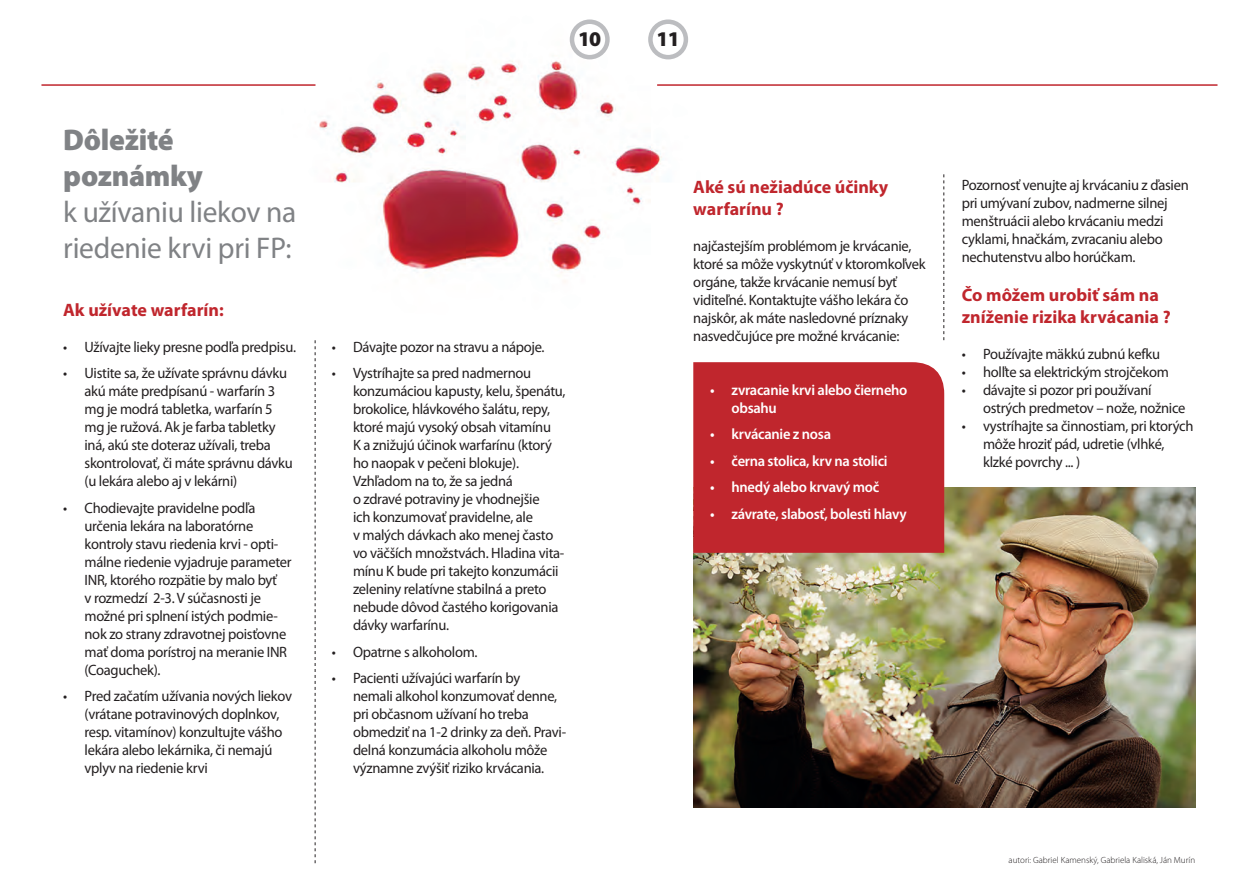
<style>
.page{position:relative;width:1259px;height:893px;background:#fff}
.page>*{position:absolute;margin:0;border:0;box-sizing:border-box;transform-origin:0 0}
.t1{font:30px/36px "Myriad Pro";letter-spacing:-.01em;color:#808285}
.t2{font:900 30px/36px "Myriad Pro";letter-spacing:-.01em;color:#808285}
.t3{font:900 21px "Myriad Pro";color:#231f20}
.t4{font:700 18px/21.6px "Myriad Pro";color:#c0262d}
.t5{font:15px/18px "Myriad Pro";letter-spacing:-.02em;color:#231f20}
.t6{font:600 15px/18px "Myriad Pro";letter-spacing:-.02em;color:#fff}
.t7{font:300 9px "Myriad Pro";color:#231f20}
</style>
<div class="page">
<img style="left:314px;top:24px;width:374px;height:343px">
<img style="left:693px;top:487px;width:502px;height:321px">
<div style="left:693px;top:362px;width:251px;height:191px;background:#c0262d"></div>
<svg style="left:943px;top:174px;width:1px;height:166px"></svg>
<svg style="left:315px;top:340px;width:1px;height:523px"></svg>
<hr style="left:657px;top:84px;width:560px;height:2px;background:#c0262d">
<hr style="left:41px;top:84px;width:274px;height:2px;background:#c0262d">
<div style="left:570px;top:19px;width:39px;height:40px;border:4px solid #bcbdc0;border-radius:50%"></div>
<div style="left:648px;top:19px;width:40px;height:40px;border:4px solid #bcbdc0;border-radius:50%"></div>
<h1 class="t2" style="left:63px;top:122px;width:141px">Dôležité poznámky</h1>
<h1 class="t1" style="left:63px;top:194px;width:235px">k užívaniu liekov na riedenie krvi pri FP:</h1>
<p class="t4" style="left:63px;top:298px;width:162px">Ak užívate warfarín:</p>
<p class="t5" style="left:63px;top:338px;width:234px">• Užívajte lieky presne podľa predpisu.</p>
<p class="t5" style="left:85px;top:364px;width:210px;text-indent:-21px">• Uistite sa, že užívate správnu dávku akú máte predpísanú - warfarín 3 mg je modrá tabletka, warfarín 5 mg je ružová. Ak je farba tabletky iná, akú ste doteraz užívali, treba skontrolovať, či máte správnu dávku (u lekára alebo aj v lekárni)</p>
<p class="t5" style="left:85px;top:499px;width:208px;text-indent:-21px">• Chodievajte pravidelne podľa určenia lekára na laboratórne kontroly stavu riedenia krvi - opti&shy;málne riedenie vyjadruje parameter<br>INR, ktorého rozpätie by malo byť<br>v rozmedzí 2-3. V súčasnosti je možné pri splnení istých podmie&shy;nok zo strany zdravotnej poisťovne mať doma porístroj na meranie INR (Coaguchek).</p>
<p class="t5" style="left:85px;top:687px;width:209px;text-indent:-21px">• Pred začatím užívania nových liekov (vrátane potravinových doplnkov, resp. vitamínov) konzultujte vášho lekára alebo lekárnika, či nemajú vplyv na riedenie krvi</p>
<h2 class="t3" style="left:578px;top:27px;width:25px">10</h2>
<p class="t5" style="left:332px;top:338px;width:214px">• Dávajte pozor na stravu a nápoje.</p>
<p class="t5" style="left:353px;top:364px;width:214px;text-indent:-21px">• Vystríhajte sa pred nadmernou konzumáciou kapusty, kelu, špenátu, brokolice, hlávkového šalátu, repy, ktoré majú vysoký obsah vitamínu<br>K a znižujú účinok warfarínu (ktorý ho naopak v pečeni blokuje).<br>Vzhľadom na to, že sa jedná<br>o zdravé potraviny je vhodnejšie<br>ich konzumovať pravidelne, ale<br>v malých dávkach ako menej často vo väčších množstvách. Hladina vita&shy;mínu K bude pri takejto konzumácii zeleniny relatívne stabilná a preto nebude dôvod častého korigovania dávky warfarínu.</p>
<p class="t5" style="left:332px;top:643px;width:147px">• Opatrne s alkoholom.</p>
<p class="t5" style="left:353px;top:669px;width:215px;text-indent:-21px">• Pacienti užívajúci warfarín by<br>nemali alkohol konzumovať denne, pri občasnom užívaní ho treba obmedziť na 1-2 drinky za deň. Pravi&shy;delná konzumácia alkoholu môže významne zvýšiť riziko krvácania.</p>
<h2 class="t3" style="left:656px;top:27px;width:25px">11</h2>
<p class="t4" style="left:693px;top:176px;width:196px">Aké sú nežiadúce účinky warfarínu ?</p>
<p class="t5" style="left:693px;top:236px;width:234px">najčastejším problémom je krvácanie, ktoré sa môže vyskytnúť v ktoromkoľvek orgáne, takže krvácanie nemusí byť viditeľné. Kontaktujte vášho lekára čo najskôr, ak máte nasledovné príznaky nasvedčujúce pre možné krvácanie:</p>
<p class="t6" style="left:731px;top:380px;width:177px;text-indent:-21px">• zvracanie krvi alebo čierneho obsahu</p>
<p class="t6" style="left:710px;top:425px;width:122px">• krvácanie z nosa</p>
<p class="t6" style="left:710px;top:451px;width:179px">• černa stolica, krv na stolici</p>
<p class="t6" style="left:710px;top:478px;width:171px">• hnedý alebo krvavý moč</p>
<p class="t6" style="left:710px;top:504px;width:198px">• závrate, slabosť, bolesti hlavy</p>
<p class="t5" style="left:961px;top:175px;width:228px">Pozornosť venujte aj krvácaniu z ďasien pri umývaní zubov, nadmerne silnej menštruácii alebo krvácaniu medzi cyklami, hnačkám, zvracaniu alebo nechutenstvu albo horúčkam.</p>
<p class="t4" style="left:961px;top:284px;width:210px">Čo môžem urobiť sám na zníženie rizika krvácania ?</p>
<p class="t5" style="left:961px;top:344px;width:200px">• Používajte mäkkú zubnú kefku</p>
<p class="t5" style="left:961px;top:362px;width:209px">• holľte sa elektrickým strojčekom</p>
<p class="t5" style="left:983px;top:380px;width:204px;text-indent:-21px">• dávajte si pozor pri používaní ostrých predmetov – nože, nožnice</p>
<p class="t5" style="left:983px;top:416px;width:212px;text-indent:-21px">• vystríhajte sa činnostiam, pri ktorých môže hroziť pád, udretie (vlhké, klzké povrchy ... )</p>
<p class="t7" style="left:1008px;top:855px;width:188px">autori: Gabriel Kamenský, Gabriela Kaliská, Ján Murín</p>
</div>
